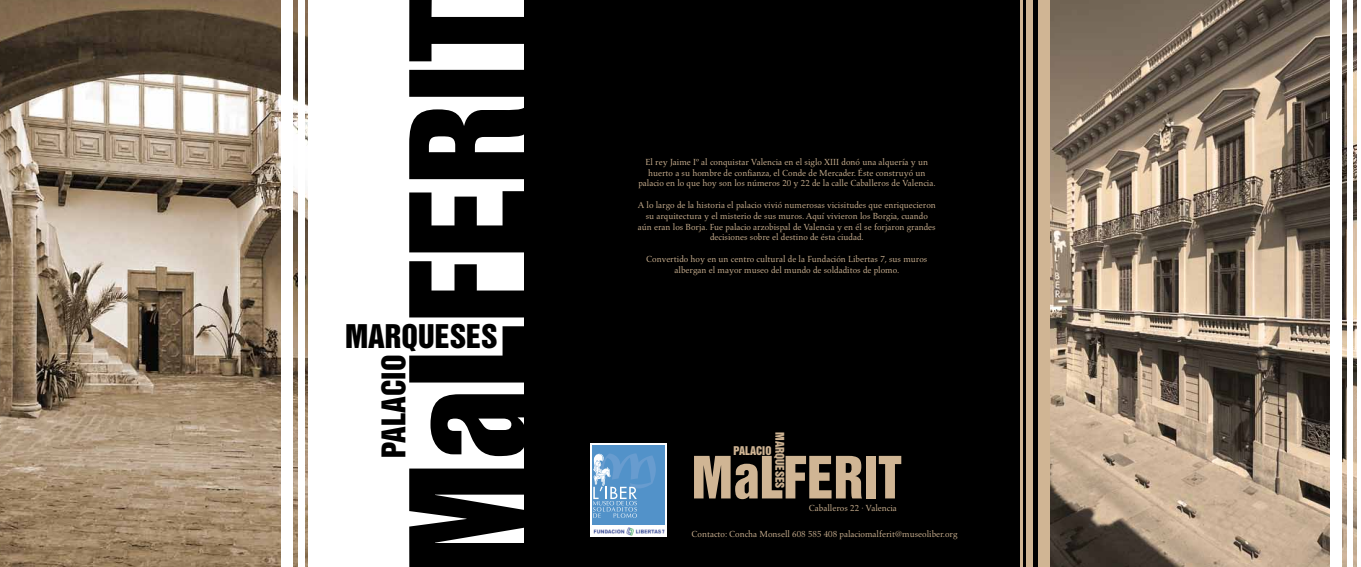
<style>
.page{position:relative;width:1361px;height:567px;background:#fff}
.page>*{position:absolute;margin:0;border:0;box-sizing:border-box;transform-origin:0 0}
.t1{font:53.3px "Helvetica Inserat";color:#d0b594}
.t2{font:29.9px "Helvetica Inserat";color:#000}
.t3{font:11px "Helvetica Inserat";color:#d0b594}
.t4{font:9px/10.8px "Aldus";color:#d0b594;text-align:center}
</style>
<div class="page">
<img style="left:0;top:0;width:308px;height:567px">
<div style="left:282px;top:0;width:11px;height:567px;background:#fff"></div>
<div style="left:298px;top:0;width:6px;height:567px;background:#fff"></div>
<img style="left:1049px;top:0;width:308px;height:567px">
<div style="left:1330px;top:0;width:11px;height:567px;background:#fff"></div>
<div style="left:1347px;top:0;width:6px;height:567px;background:#fff"></div>
<div style="left:524px;top:0;width:523px;height:567px;background:#000"></div>
<svg style="left:409px;top:0;width:115px;height:567px;fill:#000"></svg>
<div style="left:1038px;top:0;width:11px;height:567px;background:#d0b594"></div>
<div style="left:1026px;top:0;width:6px;height:567px;background:#d0b594"></div>
<hr style="left:1020px;top:0;width:2px;height:567px;background:#d0b594">
<div style="left:590px;top:443px;width:77px;height:94px;background:#fff"></div>
<div style="left:592px;top:445px;width:73px;height:80px;background:#5292c9"></div>
<svg style="left:593px;top:453px;width:63px;height:65px"></svg>
<img style="left:593px;top:527px;width:72px;height:9px">
<h2 class="t2" style="left:345px;top:318px;width:154px">MARQUESES</h2>
<h2 class="t2" style="left:376px;top:458px;width:105px;rotate:-90deg">PALACIO</h2>
<p class="t4" style="left:638px;top:157px;width:299px">El rey Jaime Iº al conquistar Valencia en el siglo XIII donó una alquería y un huerto a su hombre de confianza, el Conde de Mercader. Éste construyó un palacio en lo que hoy son los números 20 y 22 de la calle Caballeros de Valencia.</p>
<p class="t4" style="left:638px;top:200px;width:299px">A lo largo de la historia el palacio vivió numerosas vicisitudes que enriquecieron su arquitectura y el misterio de sus muros. Aquí vivieron los Borgia, cuando aún eran los Borja. Fue palacio arzobispal de Valencia y en él se forjaron grandes decisiones sobre el destino de ésta ciudad.</p>
<p class="t4" style="left:646px;top:254px;width:282px">Convertido hoy en un centro cultural de la Fundación Libertas 7, sus muros albergan el mayor museo del mundo de soldaditos de plomo.</p>
<p class="t3" style="left:786px;top:432px;width:58px;rotate:90deg">MARQUESES</p>
<p class="t3" style="left:733px;top:444px;width:40px">PALACIO</p>
<h1 class="t1" style="left:691px;top:446px;width:212px">MaLFERIT</h1>
<p class="t4" style="left:809px;top:503px;width:89px">Caballeros 22 · Valencia</p>
<p class="t4" style="left:691px;top:528px;width:267px">Contacto: Concha Monsell 608 585 408 palaciomalferit@museoliber.org</p>
</div>
